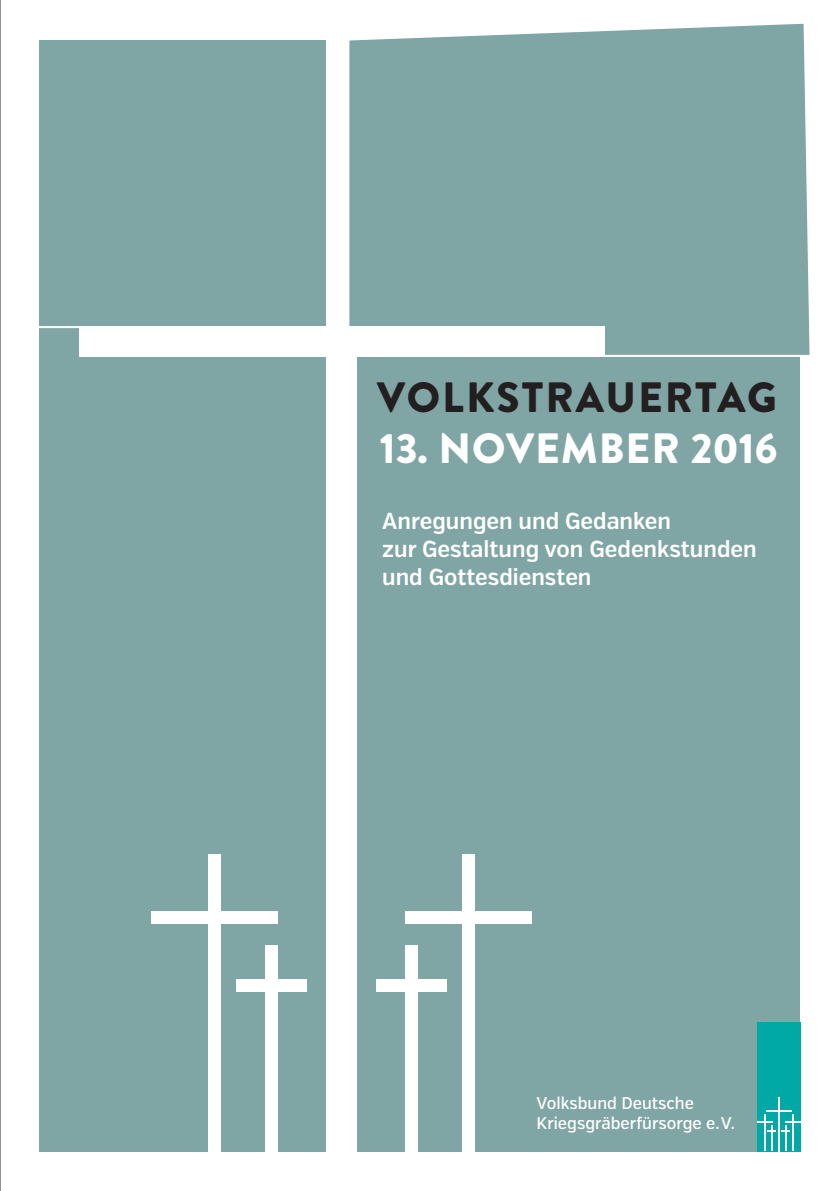
<style>
.page{position:relative;width:840px;height:1191px;background:#fff}
.page>*{position:absolute;margin:0;border:0;box-sizing:border-box;transform-origin:0 0}
.t1{font:900 42.4px "Brandon Grotesque";letter-spacing:.015em;color:#fff}
.t2{font:900 42.4px "Brandon Grotesque";letter-spacing:.05em;color:#231f20}
.t3{font:600 23.2px/27.8px "Verb Cond";color:#fff}
.t4{font:500 17px/20.4px "Verb Cond";color:#fff}
</style>
<div class="page">
<div style="left:40px;top:40px;width:759px;height:1111px;background:#80a5a5"></div>
<div style="left:326px;top:22px;width:31px;height:1135px;background:#fff"></div>
<div style="left:208px;top:854px;width:13px;height:298px;background:#fff"></div>
<div style="left:151px;top:911px;width:127px;height:13px;background:#fff"></div>
<div style="left:265px;top:945px;width:13px;height:207px;background:#fff"></div>
<div style="left:236px;top:979px;width:70px;height:12px;background:#fff"></div>
<div style="left:462px;top:854px;width:12px;height:298px;background:#fff"></div>
<div style="left:405px;top:911px;width:126px;height:13px;background:#fff"></div>
<div style="left:405px;top:945px;width:13px;height:207px;background:#fff"></div>
<div style="left:376px;top:979px;width:71px;height:12px;background:#fff"></div>
<svg style="left:349px;top:23px;width:461px;height:335px"></svg>
<div style="left:79px;top:326px;width:525px;height:31px;background:#fff"></div>
<hr style="left:12px;top:326px;width:350px;height:2px;background:#fff">
<div style="left:756px;top:1022px;width:43px;height:129px;background:#00a9a5"></div>
<hr style="left:777px;top:1097px;width:2px;height:54px;background:#fff">
<svg style="left:766px;top:1110px;width:25px;height:1px"></svg>
<hr style="left:763px;top:1114px;width:2px;height:37px;background:#fff">
<hr style="left:791px;top:1114px;width:1px;height:37px;background:#fff">
<svg style="left:756px;top:1121px;width:43px;height:30px"></svg>
<hr style="left:0;top:0;width:1px;height:1191px;background:#231f20">
<h1 class="t2" style="left:377px;top:367px;width:401px">VOLKSTRAUERTAG</h1>
<h1 class="t1" style="left:379px;top:418px;width:399px">13. NOVEMBER 2016</h1>
<p class="t3" style="left:382px;top:507px;width:376px">Anregungen und Gedanken<br>zur Gestaltung von Gedenkstunden und Gottesdiensten</p>
<p class="t4" style="left:536px;top:1092px;width:200px">Volksbund Deutsche<br>Kriegsgräberfürsorge e.V.</p>
</div>
